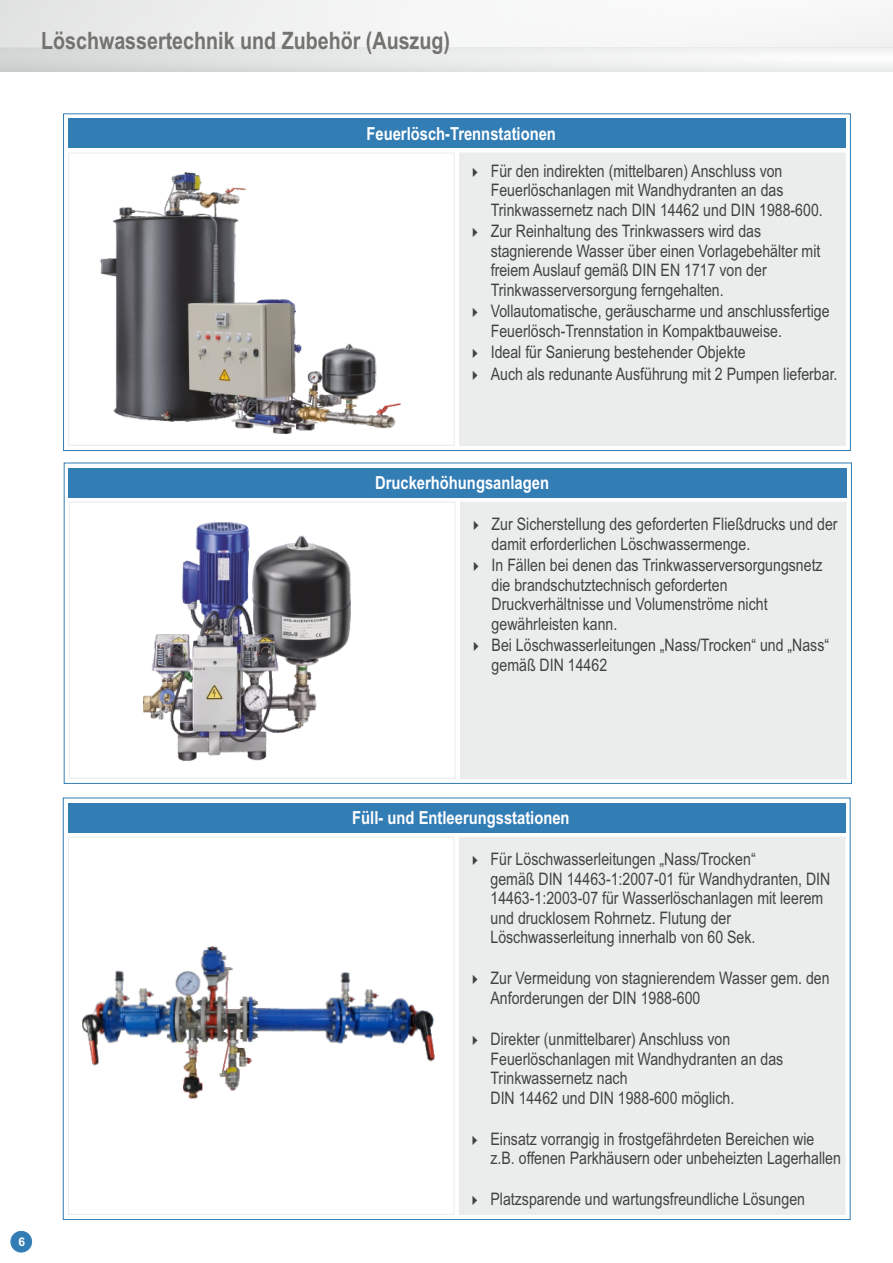
<style>
.page{position:relative;width:893px;height:1263px;background:#fff}
.page>*{position:absolute;margin:0;border:0;box-sizing:border-box;transform-origin:0 0}
.t1{font:700 24px "Arial Narrow";color:#737370}
.t2{font:700 18px "Arial Narrow";color:#fff}
.t3{font:17.25px/19.5px "Arial Narrow";color:#424242}
.t4{font:700 12px "Arial";color:#fff}
</style>
<div class="page">
<div style="left:68px;top:118px;width:778px;height:30px;background:#337db5"></div>
<div style="left:68px;top:152px;width:387px;height:294px;border:1px solid #ebeded"></div>
<div style="left:460px;top:153px;width:385px;height:292px;background:#ebeded"></div>
<div style="left:459px;top:152px;width:387px;height:294px;border:1px solid #ebeded"></div>
<div style="left:69px;top:468px;width:778px;height:29px;background:#337db5"></div>
<div style="left:69px;top:502px;width:387px;height:277px;border:1px solid #ebeded"></div>
<div style="left:460px;top:502px;width:386px;height:276px;background:#ebeded"></div>
<div style="left:460px;top:502px;width:387px;height:277px;border:1px solid #ebeded"></div>
<div style="left:68px;top:803px;width:777px;height:29px;background:#337db5"></div>
<div style="left:68px;top:837px;width:387px;height:378px;border:1px solid #ebeded"></div>
<div style="left:459px;top:837px;width:386px;height:377px;background:#ebeded"></div>
<div style="left:459px;top:837px;width:386px;height:378px;border:1px solid #ebeded"></div>
<img style="left:144px;top:523px;width:206px;height:238px">
<img style="left:100px;top:173px;width:300px;height:261px">
<div style="left:11px;top:1231px;width:21px;height:21px;background:#337db5;border:1px solid #337db5;border-radius:50%"></div>
<div style="left:0;top:47px;width:893px;height:25px;background:linear-gradient(to right,#d4d6d6,#fafafa)"></div>
<div style="left:0;top:0;width:893px;height:47px;background:linear-gradient(to right,#e8e9e9,#fcfcfc)"></div>
<img style="left:82px;top:946px;width:353px;height:154px">
<h1 class="t1" style="left:41px;top:31px;width:410px">Löschwassertechnik und Zubehör (Auszug)</h1>
<p class="t2" style="left:366px;top:127px;width:191px">Feuerlösch-Trennstationen</p>
<p class="t3" style="left:491px;top:163px;width:334px;text-indent:-23px">✔ Für den indirekten (mittelbaren) Anschluss von<br>Feuerlöschanlagen mit Wandhydranten an das<br>Trinkwassernetz nach DIN 14462 und DIN 1988-600.</p>
<p class="t3" style="left:491px;top:223px;width:331px;text-indent:-23px">✔ Zur Reinhaltung des Trinkwassers wird das stagnierende Wasser über einen Vorlagebehälter mit freiem Auslauf gemäß DIN EN 1717 von der Trinkwasserversorgung ferngehalten.</p>
<p class="t3" style="left:491px;top:303px;width:340px;text-indent:-23px">✔ Vollautomatische, geräuscharme und anschlussfertige<br>Feuerlösch-Trennstation in Kompaktbauweise.</p>
<p class="t3" style="left:468px;top:344px;width:279px">✔ Ideal für Sanierung bestehender Objekte</p>
<p class="t3" style="left:468px;top:366px;width:371px">✔ Auch als redunante Ausführung mit 2 Pumpen lieferbar.</p>
<p class="t2" style="left:375px;top:476px;width:175px">Druckerhöhungsanlagen</p>
<p class="t3" style="left:492px;top:516px;width:347px;text-indent:-23px">✔ Zur Sicherstellung des geforderten Fließdrucks und der damit erforderlichen Löschwassermenge.</p>
<p class="t3" style="left:492px;top:557px;width:333px;text-indent:-23px">✔ In Fällen bei denen das Trinkwasserversorgungsnetz die brandschutztechnisch geforderten Druckverhältnisse und Volumenströme nicht gewährleisten kann.</p>
<p class="t3" style="left:492px;top:637px;width:339px;text-indent:-23px">✔ Bei Löschwasserleitungen „Nass/Trocken“ und „Nass“ gemäß DIN 14462</p>
<p class="t4" style="left:18px;top:1237px;width:8px">6</p>
<p class="t2" style="left:352px;top:811px;width:219px">Füll- und Entleerungsstationen</p>
<p class="t3" style="left:490px;top:851px;width:341px;text-indent:-23px">✔ Für Löschwasserleitungen „Nass/Trocken“<br>gemäß DIN 14463-1:2007-01 für Wandhydranten, DIN 14463-1:2003-07 für Wasserlöschanlagen mit leerem und drucklosem Rohrnetz. Flutung der Löschwasserleitung innerhalb von 60 Sek.</p>
<p class="t3" style="left:490px;top:970px;width:341px;text-indent:-23px">✔ Zur Vermeidung von stagnierendem Wasser gem. den<br>Anforderungen der DIN 1988-600</p>
<p class="t3" style="left:490px;top:1031px;width:294px;text-indent:-23px">✔ Direkter (unmittelbarer) Anschluss von Feuerlöschanlagen mit Wandhydranten an das Trinkwassernetz nach<br>DIN 14462 und DIN 1988-600 möglich.</p>
<p class="t3" style="left:490px;top:1130px;width:352px;text-indent:-23px">✔ Einsatz vorrangig in frostgefährdeten Bereichen wie z.B. offenen Parkhäusern oder unbeheizten Lagerhallen</p>
<p class="t3" style="left:467px;top:1191px;width:339px">✔ Platzsparende und wartungsfreundliche Lösungen</p>
</div>
